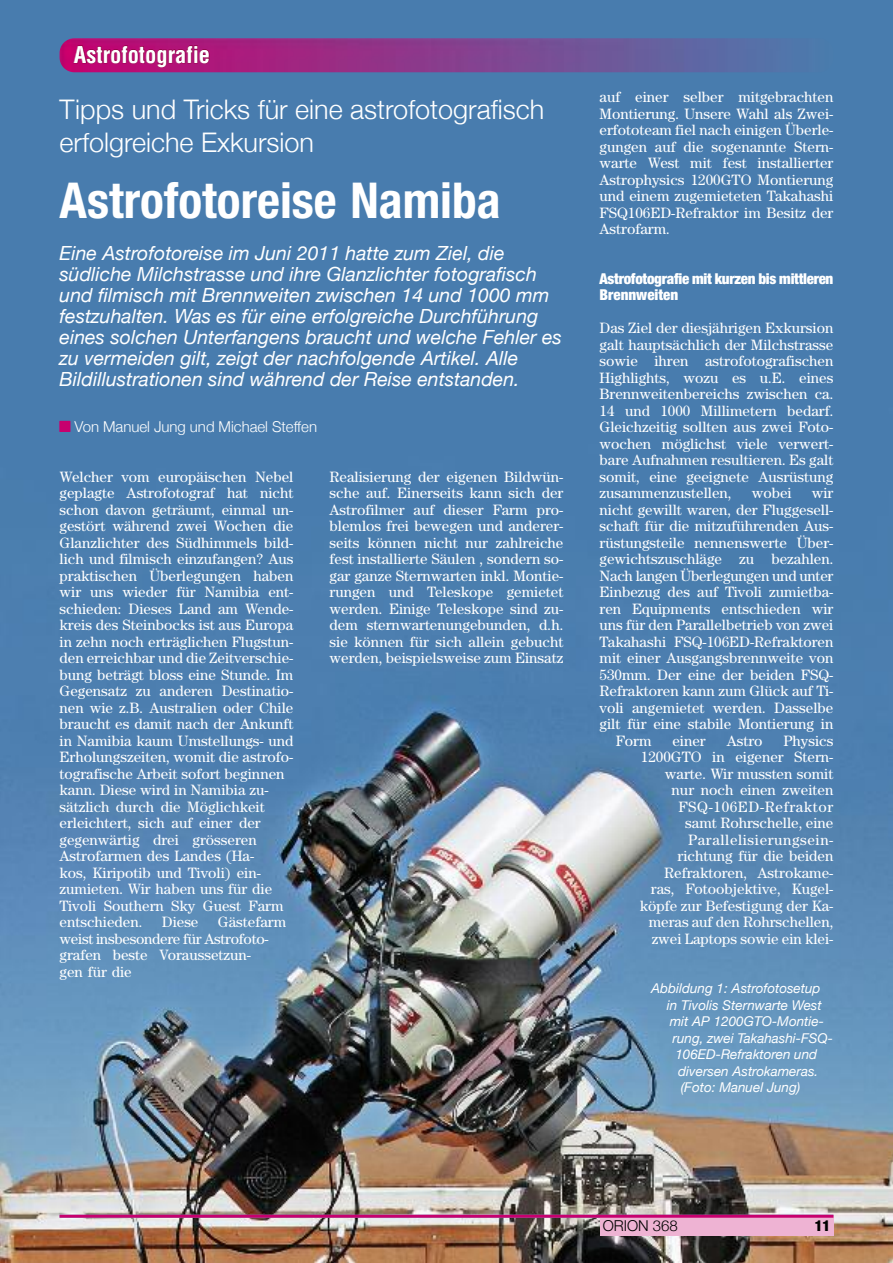
<style>
.page{position:relative;width:893px;height:1263px;background:#fff}
.page>*{position:absolute;margin:0;border:0;box-sizing:border-box;transform-origin:0 0}
.t1{font:700 condensed 49.5px "Helvetica Neue";color:#fff}
.t2{font:300 27px/33px "Helvetica Neue";color:#fff}
.t3{font:700 condensed 22.5px "Helvetica";color:#fff}
.t4{font:italic 19.5px/21px "Helvetica Neue";color:#fff}
.t5{font:15px/16.5px "Century";color:#fff;text-align:justify}
.t6{font:900 condensed 15px/16.5px "Helvetica Neue";letter-spacing:-.02em;color:#fff}
.t7{font:300 15px "Helvetica Neue";color:#fff}
.t8{font:300 15px "Helvetica Neue";letter-spacing:-.04em;color:#000}
.t9{font:900 condensed 15px "Helvetica Neue";color:#000}
.t10{font:italic 13.5px "Helvetica Neue";color:#fff}
</style>
<div class="page">
<img style="left:0;top:0;width:893px;height:1263px">
<img style="left:60px;top:38px;width:773px;height:34px">
<div style="left:600px;top:1216px;width:233px;height:19px;background:#eeb3d3"></div>
<hr style="left:60px;top:1215px;width:773px;height:3px;background:#c7006e">
<svg style="left:60px;top:421px;width:11px;height:11px"></svg>
<h3 class="t3" style="left:74px;top:42px;width:138px">Astrofotografie</h3>
<h2 class="t2" style="left:60px;top:92px;width:486px">Tipps und Tricks für eine astrofotografisch erfolgreiche Exkursion</h2>
<h1 class="t1" style="left:60px;top:182px;width:443px">Astrofotoreise Namiba</h1>
<p class="t4" style="left:60px;top:242px;width:504px">Eine Astrofotoreise im Juni 2011 hatte zum Ziel, die südliche Milchstrasse und ihre Glanzlichter fotografisch und filmisch mit Brennweiten zwischen 14 und 1000 mm festzuhalten. Was es für eine erfolgreiche Durchführung eines solchen Unterfangens braucht und welche Fehler es zu vermeiden gilt, zeigt der nachfolgende Artikel. Alle Bildillustrationen sind während der Reise entstanden.</p>
<p class="t7" style="left:75px;top:418px;width:244px">Von Manuel Jung und Michael Steffen</p>
<p class="t5" style="left:60px;top:470px;width:235px;text-align:left">Welcher vom europäischen Nebel geplagte Astrofotograf hat nicht schon davon geträumt, einmal un&shy;gestört während zwei Wochen die<br>Glanzlichter des Südhimmels bild&shy;lich und filmisch einzufangen? Aus praktischen Überlegungen haben wir uns wieder für Namibia ent&shy;schieden: Dieses Land am Wende&shy;kreis des Steinbocks ist aus Europa in zehn noch erträglichen Flugstun&shy;den erreichbar und die Zeitverschie&shy;bung beträgt bloss eine Stunde. Im<br>Gegensatz zu anderen Destinatio&shy;nen wie z.B. Australien oder Chile braucht es damit nach der Ankunft in Namibia kaum Umstellungs- und<br>Erholungszeiten, womit die astrofo&shy;tografische Arbeit sofort beginnen kann. Diese wird in Namibia zu&shy;sätzlich durch die Möglichkeit erleichtert, sich auf einer der gegenwärtig drei grösseren<br>Astrofarmen des Landes (Ha-<br>kos, Kiripotib und Tivoli) ein&shy;zumieten. Wir haben uns für die<br>Tivoli Southern Sky Guest Farm entschieden.</p>
<p class="t5" style="left:330px;top:470px;width:235px">Realisierung der eigenen Bildwün&shy;sche auf. Einerseits kann sich der Astrofilmer auf dieser Farm pro&shy;blemlos frei bewegen und anderer&shy;seits können nicht nur zahlreiche fest installierte Säulen , sondern so&shy;gar ganze Sternwarten inkl. Montie&shy;rungen und Teleskope gemietet werden. Einige Teleskope sind zu&shy;dem sternwartenungebunden, d.h. sie können für sich allein gebucht werden, beispielsweise zum Einsatz</p>
<p class="t5" style="left:60px;top:915px;width:228px;text-align:left;text-indent:158px">Gästefarm weist insbesondere für Astrofoto&shy;grafen beste Voraussetzun-<br>gen für die</p>
<p class="t5" style="left:162px;top:915px;width:38px">Diese</p>
<p class="t5" style="left:600px;top:90px;width:235px">auf einer selber mitgebrachten Montierung. Unsere Wahl als Zwei&shy;erfototeam fiel nach einigen Überle&shy;gungen auf die sogenannte Stern&shy;warte West mit fest installierter Astrophysics 1200GTO Montierung und einem zugemieteten Takahashi FSQ106ED-Refraktor im Besitz der Astrofarm.</p>
<p class="t6" style="left:600px;top:271px;width:235px">Astrofotografie mit kurzen bis mittleren<br>Brennweiten</p>
<p class="t5" style="left:600px;top:321px;width:235px">Das Ziel der diesjährigen Exkursion galt hauptsächlich der Milchstrasse sowie ihren astrofotografischen Highlights, wozu es u.E. eines Brennweitenbereichs zwischen ca.<br>14 und 1000 Millimetern bedarf.<br>Gleichzeitig sollten aus zwei Foto&shy;wochen möglichst viele verwert&shy;bare Aufnahmen resultieren. Es galt somit, eine geeignete Ausrüstung zusammenzustellen,</p>
<p class="t5" style="left:752px;top:486px;width:42px">wobei</p>
<p class="t5" style="left:812px;top:486px;width:23px">wir</p>
<p class="t5" style="left:600px;top:503px;width:235px">nicht gewillt waren, der Fluggesell-</p>
<p class="t5" style="left:600px;top:519px;width:235px">schaft für die mitzuführenden Aus-</p>
<p class="t5" style="left:600px;top:536px;width:235px">rüstungsteile nennenswerte Über-</p>
<p class="t5" style="left:600px;top:552px;width:235px">gewichtszuschläge zu bezahlen.</p>
<p class="t5" style="left:600px;top:569px;width:235px">Nach langen Überlegungen und unter</p>
<p class="t5" style="left:600px;top:585px;width:235px">Einbezug des auf Tivoli zumietba-</p>
<p class="t5" style="left:600px;top:602px;width:235px">ren Equipments entschieden wir</p>
<p class="t5" style="left:600px;top:618px;width:235px">uns für den Parallelbetrieb von zwei</p>
<p class="t5" style="left:600px;top:635px;width:235px">Takahashi FSQ-106ED-Refraktoren</p>
<p class="t5" style="left:600px;top:651px;width:235px">mit einer Ausgangsbrennweite von</p>
<p class="t5" style="left:600px;top:668px;width:235px">530mm. Der eine der beiden FSQ-</p>
<p class="t5" style="left:600px;top:684px;width:235px">Refraktoren kann zum Glück auf Ti-</p>
<p class="t5" style="left:600px;top:701px;width:235px">voli angemietet werden. Dasselbe</p>
<p class="t5" style="left:600px;top:717px;width:235px">gilt für eine stabile Montierung in</p>
<p class="t5" style="left:616px;top:734px;width:37px">Form</p>
<p class="t5" style="left:672px;top:734px;width:35px">einer</p>
<p class="t5" style="left:727px;top:734px;width:37px">Astro</p>
<p class="t5" style="left:640px;top:734px;width:195px;text-align:right">Physics<br>1200GTO in eigener Stern&shy;warte. Wir mussten somit nur noch einen zweiten<br>FSQ-106ED-Refraktor<br>samt Rohrschelle, eine<br>Parallelisierungsein&shy;richtung für die beiden<br>Refraktoren, Astrokame&shy;ras, Fotoobjektive, Kugel&shy;köpfe zur Befestigung der Ka&shy;meras auf den Rohrschellen, zwei Laptops sowie ein klei-</p>
<p class="t10" style="left:651px;top:980px;width:171px">Abbildung 1: Astrofotosetup</p>
<p class="t10" style="left:667px;top:997px;width:156px">in Tivolis Sternwarte West</p>
<p class="t10" style="left:670px;top:1013px;width:156px">mit AP 1200GTO-Montie-</p>
<p class="t10" style="left:673px;top:1030px;width:162px">rung, zwei Takahashi-FSQ-</p>
<p class="t10" style="left:675px;top:1046px;width:143px">106ED-Refraktoren und</p>
<p class="t10" style="left:678px;top:1063px;width:141px">diversen Astrokameras.</p>
<p class="t10" style="left:681px;top:1079px;width:121px">(Foto: Manuel Jung)</p>
<p class="t8" style="left:604px;top:1217px;width:77px">ORION 36481</p>
<p class="t9" style="left:815px;top:1220px;width:17px">11</p>
</div>
